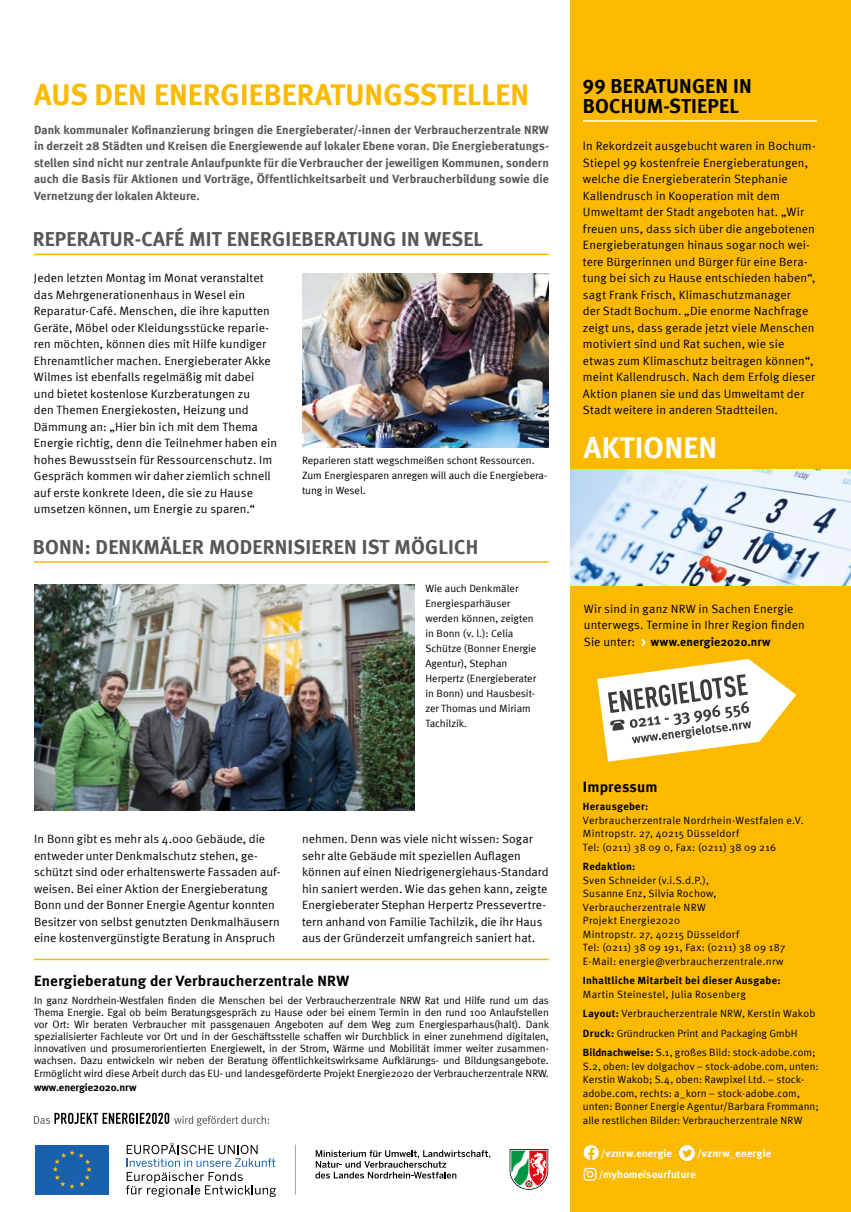
<style>
.page{position:relative;width:851px;height:1212px;background:#fff}
.page>*{position:absolute;margin:0;border:0;box-sizing:border-box;transform-origin:0 0}
.t1{font:700 30px "Meta";letter-spacing:.005em;color:#fbba00}
.t2{font:700 30px "Meta";letter-spacing:.01em;color:#fff}
.t3{font:700 20.25px "Meta";letter-spacing:.01em;color:#575756}
.t4{font:700 20.25px/19.5px "Meta";letter-spacing:.01em;color:#000}
.t5{font:700 15px "Meta";letter-spacing:.015em;color:#000}
.t6{font:12px/16.5px "Meta Normal";letter-spacing:.005em;color:#000}
.t7{font:700 12px/16.5px "Meta";letter-spacing:.005em;color:#575756;text-align:justify}
.t8{font:700 12px "Meta";letter-spacing:.015em;color:#000}
.t9{font:10.5px/15px "Meta Normal";color:#000}
.t10{font:10.5px/13.5px "Meta Normal";letter-spacing:.025em;color:#000}
.t11{font:700 10.5px "Meta";letter-spacing:.025em;color:#000}
.t12{font:700 10.5px "Meta";letter-spacing:.01em;color:#fff}
.t13{font:700 10.5px "Meta";letter-spacing:-.005em;color:#000}
.s1{font-family:"Meta Bold Expert";font-weight:400}
.s2{font-family:"Meta Normal";font-weight:400}
.s3{color:#fff}
.s4{font-family:"Meta";font-weight:700}
</style>
<div class="page">
<hr style="left:295px;top:1144px;width:1px;height:50px;background:#575756">
<svg style="left:509px;top:1149px;width:39px;height:41px"></svg>
<svg style="left:315px;top:1150px;width:175px;height:28px"></svg>
<div style="left:35px;top:1145px;width:73px;height:49px;background:#1961ac"></div>
<svg style="left:53px;top:1150px;width:39px;height:39px"></svg>
<svg style="left:126px;top:1143px;width:150px;height:54px"></svg>
<div style="left:570px;top:0;width:280px;height:1212px;background:#fbba00"></div>
<hr style="left:34px;top:959px;width:515px;height:1px;background:#fbba00">
<svg style="left:34px;top:1113px;width:235px;height:13px"></svg>
<svg style="left:597px;top:659px;width:199px;height:103px"></svg>
<hr style="left:583px;top:120px;width:233px;height:2px;background:#fff">
<hr style="left:34px;top:561px;width:515px;height:2px;background:#fbba00">
<img style="left:34px;top:585px;width:381px;height:225px">
<img style="left:570px;top:470px;width:280px;height:115px">
<hr style="left:34px;top:254px;width:515px;height:1px;background:#fbba00">
<img style="left:302px;top:273px;width:246px;height:174px">
<img style="left:679px;top:1145px;width:15px;height:15px">
<svg style="left:583px;top:1145px;width:15px;height:15px"></svg>
<svg style="left:583px;top:1168px;width:13px;height:13px"></svg>
<h1 class="t1" style="left:34px;top:76px;width:496px">AUS DEN ENERGIEBERATUNGSSTELLEN</h1>
<p class="t7" style="left:34px;top:121px;width:516px">Dank kommunaler Kofinanzierung bringen die Energieberater/-innen der Verbraucherzentrale NRW in derzeit 28 Städten und Kreisen die Energiewende auf lokaler Ebene voran. Die Energieberatungs&shy;stellen sind nicht nur zentrale Anlaufpunkte für die Verbraucher der jeweiligen Kommunen, sondern auch die Basis für Aktionen und Vorträge, Öffentlichkeitsarbeit und Verbraucherbildung sowie die Vernetzung der lokalen Akteure.</p>
<h2 class="t3" style="left:33px;top:227px;width:452px">REPERATUR-CAFÉ MIT ENERGIEBERATUNG IN WESEL</h2>
<p class="t6" style="left:34px;top:269px;width:245px">Jeden letzten Montag im Monat veranstaltet das Mehrgenerationenhaus in Wesel ein Reparatur-Café. Menschen, die ihre kaputten Geräte, Möbel oder Kleidungsstücke reparie&shy;ren möchten, können dies mit Hilfe kundiger Ehrenamtlicher machen. Energieberater Akke Wilmes ist ebenfalls regelmäßig mit dabei und bietet kostenlose Kurzberatungen zu<br>den Themen Energiekosten, Heizung und Dämmung an: „Hier bin ich mit dem Thema Energie richtig, denn die Teilnehmer haben ein hohes Bewusstsein für Ressourcenschutz. Im Gespräch kommen wir daher ziemlich schnell auf erste konkrete Ideen, die sie zu Hause umsetzen können, um Energie zu sparen.“</p>
<p class="t9" style="left:302px;top:452px;width:246px">Reparieren statt wegschmeißen schont Ressourcen.<br>Zum Energiesparen anregen will auch die Energiebera&shy;tung in Wesel.</p>
<h2 class="t3" style="left:33px;top:535px;width:447px">BONN: DENKMÄLER MODERNISIEREN IST MÖGLICH</h2>
<p class="t9" style="left:425px;top:581px;width:112px">Wie auch Denkmäler<br>Energiesparhäuser werden können, zeigten in Bonn (v. l.): Celia<br>Schütze (Bonner Energie<br>Agentur), Stephan<br>Herpertz (Energieberater in Bonn) und Hausbesit&shy;zer Thomas und Miriam<br>Tachilzik.</p>
<p class="t6" style="left:34px;top:830px;width:248px">In Bonn gibt es mehr als 4.000 Gebäude, die entweder unter Denkmalschutz stehen, ge&shy;schützt sind oder erhaltenswerte Fassaden auf&shy;weisen. Bei einer Aktion der Energieberatung Bonn und der Bonner Energie Agentur konnten Besitzer von selbst genutzten Denkmalhäusern eine kostenvergünstigte Beratung in Anspruch</p>
<p class="t6" style="left:302px;top:830px;width:248px">nehmen. Denn was viele nicht wissen: Sogar sehr alte Gebäude mit speziellen Auflagen können auf einen Niedrigenergiehaus-Standard hin saniert werden. Wie das gehen kann, zeigte Energieberater Stephan Herpertz Pressevertre&shy;tern anhand von Familie Tachilzik, die ihr Haus aus der Gründerzeit umfangreich saniert hat.</p>
<p class="t5" style="left:34px;top:971px;width:316px">Energieberatung der Verbraucherzentrale NRW</p>
<p class="t9" style="left:34px;top:994px;width:516px;line-height:12px;text-align:justify">In ganz Nordrhein-Westfalen finden die Menschen bei der Verbraucherzentrale NRW Rat und Hilfe rund um das Thema Energie. Egal ob beim Beratungsgespräch zu Hause oder bei einem Termin in den rund 100 Anlaufstellen vor Ort: Wir beraten Verbraucher mit passgenauen Angeboten auf dem Weg zum Energiesparhaus(halt). Dank spezialisierter Fachleute vor Ort und in der Geschäftsstelle schaffen wir Durchblick in einer zunehmend digitalen, innovativen und prosumerorientierten Energiewelt, in der Strom, Wärme und Mobilität immer weiter zusammen&shy;wachsen. Dazu entwickeln wir neben der Beratung öffentlichkeitswirksame Aufklärungs- und Bildungsangebote.</p>
<p class="t9" style="left:34px;top:1066px;width:516px">Ermöglicht wird diese Arbeit durch das EU- und landesgeförderte Projekt Energie2020 der Verbraucherzentrale NRW.</p>
<p class="t13" style="left:34px;top:1081px;width:104px">www.energie2020.nrw</p>
<h2 class="t4" style="left:583px;top:76px;width:170px"><span class="s1">99</span> BERATUNGEN IN<br>BOCHUM-STIEPEL</h2>
<p class="t6" style="left:583px;top:137px;width:234px">In Rekordzeit ausgebucht waren in Bochum-Stiepel 99 kostenfreie Energieberatungen, welche die Energieberaterin Stephanie Kallendrusch in Kooperation mit dem Umweltamt der Stadt angeboten hat. „Wir freuen uns, dass sich über die angebotenen Energieberatungen hinaus sogar noch wei&shy;tere Bürgerinnen und Bürger für eine Bera&shy;tung bei sich zu Hause entschieden haben“, sagt Frank Frisch, Klimaschutzmanager<br>der Stadt Bochum. „Die enorme Nachfrage zeigt uns, dass gerade jetzt viele Menschen motiviert sind und Rat suchen, wie sie etwas zum Klimaschutz beitragen können“, meint Kallendrusch. Nach dem Erfolg dieser Aktion planen sie und das Umweltamt der Stadt weitere in anderen Stadtteilen.</p>
<h1 class="t2" style="left:584px;top:430px;width:135px">AKTIONEN</h1>
<p class="t6" style="left:584px;top:600px;width:222px">Wir sind in ganz NRW in Sachen Energie unterwegs. Termine in Ihrer Region finden</p>
<p class="t8" style="left:584px;top:634px;width:188px"><span class="s2">Sie unter:</span> <span class="s3">&gt;</span> www.energie2020.nrw</p>
<p class="t5" style="left:583px;top:778px;width:76px">Impressum</p>
<p class="t11" style="left:583px;top:800px;width:67px">Herausgeber:</p>
<p class="t10" style="left:583px;top:813px;width:222px">Verbraucherzentrale Nordrhein-Westfalen e.V.<br>Mintropstr. 27, 40215 Düsseldorf<br>Tel: (0211) 38 09 0, Fax: (0211) 38 09 216</p>
<p class="t11" style="left:583px;top:860px;width:54px">Redaktion:</p>
<p class="t10" style="left:583px;top:873px;width:204px">Sven Schneider (v.i.S.d.P.),<br>Susanne Enz, Silvia Rochow,<br>Verbraucherzentrale NRW<br>Projekt Energie2020<br>Mintropstr. 27, 40215 Düsseldorf<br>Tel: (0211) 38 09 191, Fax: (0211) 38 09 187<br>E-Mail: energie@verbraucherzentrale.nrw</p>
<p class="t11" style="left:583px;top:974px;width:199px">Inhaltliche Mitarbeit bei dieser Ausgabe:</p>
<p class="t9" style="left:583px;top:984px;width:234px;line-height:19.5px">Martin Steinestel, Julia Rosenberg<br><span class="s4">Layout:</span> Verbraucherzentrale NRW, Kerstin Wakob <span class="s4">Druck:</span> Gründrucken Print and Packaging GmbH <span class="s4">Bildnachweise:</span> S.1, großes Bild: stock-adobe.com;</p>
<p class="t9" style="left:583px;top:1059px;width:237px;line-height:13.5px">S.2, oben: lev dolgachov – stock-adobe.com, unten:<br>Kerstin Wakob; S.4, oben: Rawpixel Ltd. – stock&shy;adobe.com, rechts: a_korn – stock-adobe.com, unten: Bonner Energie Agentur/Barbara Frommann; alle restlichen Bilder: Verbraucherzentrale NRW</p>
<p class="t12" style="left:600px;top:1147px;width:73px">/vznrw.energie</p>
<p class="t12" style="left:697px;top:1147px;width:75px">/vznrw_energie</p>
<p class="t12" style="left:598px;top:1168px;width:99px">/myhomeisourfuture</p>
</div>
